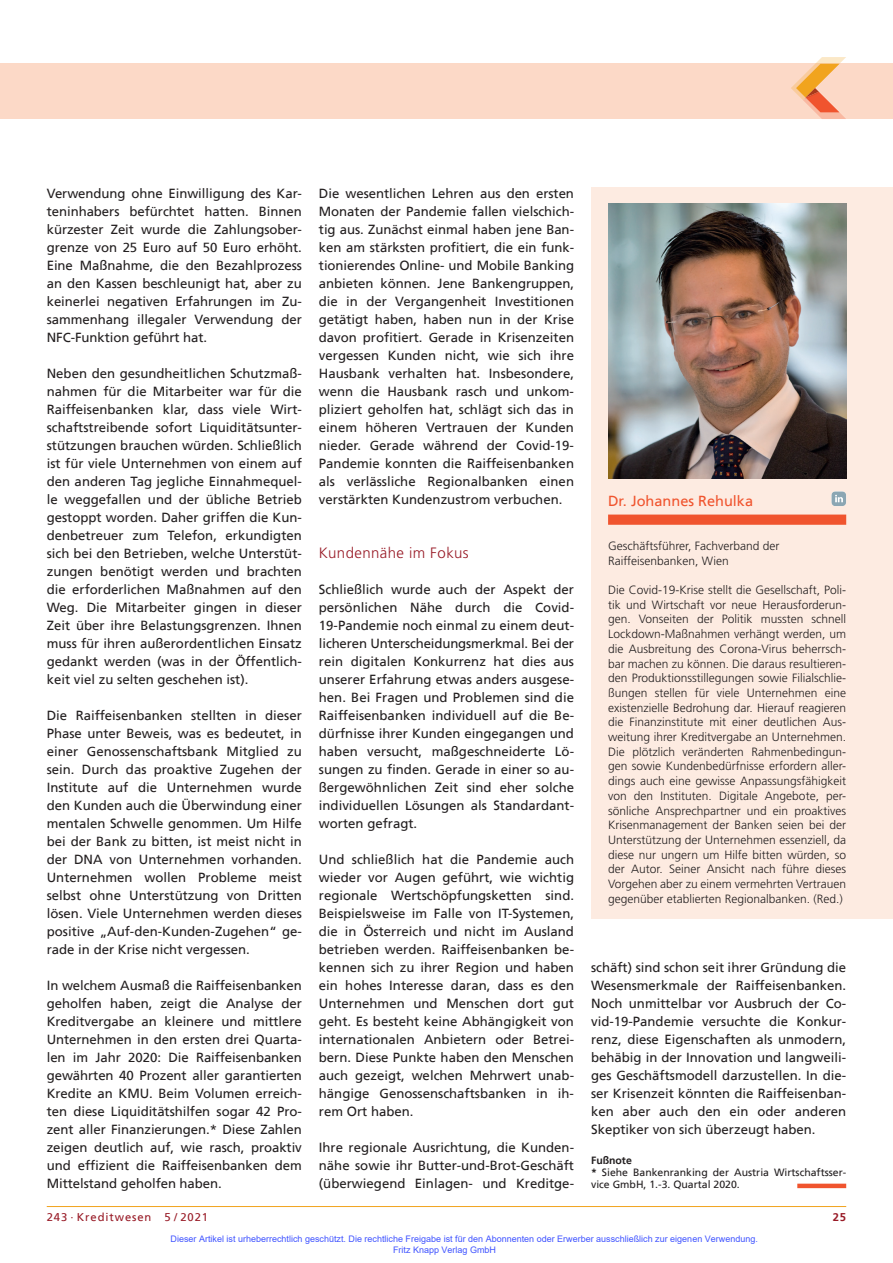
<style>
.page{position:relative;width:893px;height:1263px;background:#fff}
.page>*{position:absolute;margin:0;border:0;box-sizing:border-box;transform-origin:0 0}
.t1{font:300 15px "Frutiger";letter-spacing:.025em;color:#981a26}
.t2{font:14.55px "Frutiger";color:#f0542e}
.t3{font:13.2px/18px "Frutiger";color:#231f20;text-align:justify}
.t4{font:300 12px/14.7px "Frutiger";color:#231f20}
.t5{font:11.25px "Frutiger";letter-spacing:.08em;color:#981a26}
.t6{font:700 11.25px "Frutiger";color:#981a26}
.t7{font:10.5px/12px "Frutiger";color:#231f20}
.t8{font:9px/10.8px "Arial";color:#4054ff}
.s1{font-weight:700}
</style>
<div class="page">
<hr style="left:47px;top:1206px;width:799px;height:1px;background:#f1a31e">
<div style="left:0;top:64px;width:893px;height:55px;background:#fcd9c7"></div>
<svg style="left:791px;top:57px;width:55px;height:62px"></svg>
<div style="left:797px;top:1183px;width:49px;height:5px;background:#f0542e"></div>
<div style="left:591px;top:187px;width:302px;height:731px;background:#fdebe1"></div>
<div style="left:608px;top:514px;width:238px;height:11px;background:#f0542e"></div>
<img style="left:608px;top:204px;width:238px;height:274px">
<svg style="left:831px;top:491px;width:15px;height:15px"></svg>
<p class="t3" style="left:47px;top:185px;width:257px">Verwendung ohne Einwilligung des Kar&shy;teninhabers befürchtet hatten. Binnen kürzester Zeit wurde die Zahlungsober&shy;grenze von 25 Euro auf 50 Euro erhöht.<br>Eine Maßnahme, die den Bezahlprozess an den Kassen beschleunigt hat, aber zu keinerlei negativen Erfahrungen im Zu&shy;sammenhang illegaler Verwendung der NFC-Funktion geführt hat.</p>
<p class="t3" style="left:47px;top:365px;width:257px">Neben den gesundheitlichen Schutzmaß&shy;nahmen für die Mitarbeiter war für die Raiffeisenbanken klar, dass viele Wirt&shy;schaftstreibende sofort Liquiditätsunter&shy;stützungen brauchen würden. Schließlich ist für viele Unternehmen von einem auf den anderen Tag jegliche Einnahmequel&shy;le weggefallen und der übliche Betrieb gestoppt worden. Daher griffen die Kun&shy;denbetreuer zum Telefon, erkundigten sich bei den Betrieben, welche Unterstüt&shy;zungen benötigt werden und brachten die erforderlichen Maßnahmen auf den Weg. Die Mitarbeiter gingen in dieser Zeit über ihre Belastungsgrenzen. Ihnen muss für ihren außerordentlichen Einsatz gedankt werden (was in der Öffentlich&shy;keit viel zu selten geschehen ist).</p>
<p class="t3" style="left:47px;top:707px;width:257px">Die Raiffeisenbanken stellten in dieser Phase unter Beweis, was es bedeutet, in einer Genossenschaftsbank Mitglied zu sein. Durch das proaktive Zugehen der Institute auf die Unternehmen wurde den Kunden auch die Überwindung einer mentalen Schwelle genommen. Um Hilfe bei der Bank zu bitten, ist meist nicht in der DNA von Unternehmen vorhanden.<br>Unternehmen wollen Probleme meist selbst ohne Unterstützung von Dritten lösen. Viele Unternehmen werden dieses positive „Auf-den-Kunden-Zugehen“ ge&shy;rade in der Krise nicht vergessen.</p>
<p class="t3" style="left:47px;top:977px;width:257px">In welchem Ausmaß die Raiffeisenbanken geholfen haben, zeigt die Analyse der Kreditvergabe an kleinere und mittlere Unternehmen in den ersten drei Quarta&shy;len im Jahr 2020: Die Raiffeisenbanken gewährten 40 Prozent aller garantierten Kredite an KMU. Beim Volumen erreich&shy;ten diese Liquiditätshilfen sogar 42 Pro&shy;zent aller Finanzierungen.* Diese Zahlen zeigen deutlich auf, wie rasch, proaktiv und effizient die Raiffeisenbanken dem Mittelstand geholfen haben.</p>
<p class="t3" style="left:319px;top:185px;width:257px">Die wesentlichen Lehren aus den ersten Monaten der Pandemie fallen vielschich&shy;tig aus. Zunächst einmal haben jene Ban&shy;ken am stärksten profitiert, die ein funk&shy;tionierendes Online- und Mobile Banking anbieten können. Jene Bankengruppen, die in der Vergangenheit Investitionen getätigt haben, haben nun in der Krise davon profitiert. Gerade in Krisenzeiten vergessen Kunden nicht, wie sich ihre Hausbank verhalten hat. Insbesondere, wenn die Hausbank rasch und unkom&shy;pliziert geholfen hat, schlägt sich das in einem höheren Vertrauen der Kunden nieder. Gerade während der Covid-19- Pandemie konnten die Raiffeisenbanken als verlässliche Regionalbanken einen verstärkten Kundenzustrom verbuchen.</p>
<p class="t1" style="left:319px;top:544px;width:151px">Kundennähe im Fokus</p>
<p class="t3" style="left:319px;top:581px;width:257px">Schließlich wurde auch der Aspekt der persönlichen Nähe durch die Covid-19-Pandemie noch einmal zu einem deut&shy;licheren Unterscheidungsmerkmal. Bei der rein digitalen Konkurrenz hat dies aus unserer Erfahrung etwas anders ausgese&shy;hen. Bei Fragen und Problemen sind die Raiffeisenbanken individuell auf die Be&shy;dürfnisse ihrer Kunden eingegangen und haben versucht, maßgeschneiderte Lö&shy;sungen zu finden. Gerade in einer so au&shy;ßergewöhnlichen Zeit sind eher solche individuellen Lösungen als Standardant&shy;worten gefragt.</p>
<p class="t3" style="left:319px;top:851px;width:257px">Und schließlich hat die Pandemie auch wieder vor Augen geführt, wie wichtig regionale Wertschöpfungsketten sind.<br>Beispielsweise im Falle von IT-Systemen, die in Österreich und nicht im Ausland betrieben werden. Raiffeisenbanken be&shy;kennen sich zu ihrer Region und haben ein hohes Interesse daran, dass es den Unternehmen und Menschen dort gut geht. Es besteht keine Abhängigkeit von internationalen Anbietern oder Betrei&shy;bern. Diese Punkte haben den Menschen auch gezeigt, welchen Mehrwert unab&shy;hängige Genossenschaftsbanken in ih&shy;rem Ort haben.</p>
<p class="t3" style="left:319px;top:1139px;width:257px">Ihre regionale Ausrichtung, die Kunden&shy;nähe sowie ihr Butter-und-Brot-Geschäft (überwiegend Einlagen- und Kreditge-</p>
<p class="t2" style="left:608px;top:494px;width:147px">Dr. Johannes Rehulka</p>
<p class="t4" style="left:608px;top:539px;width:173px">Geschäftsführer, Fachverband der<br>Raiffeisenbanken, Wien</p>
<p class="t4" style="left:608px;top:583px;width:240px;text-align:justify">Die Covid-19-Krise stellt die Gesellschaft, Poli&shy;tik und Wirtschaft vor neue Herausforderun&shy;gen. Vonseiten der Politik mussten schnell Lockdown-Maßnahmen verhängt werden, um die Ausbreitung des Corona-Virus beherrsch&shy;bar machen zu können. Die daraus resultieren&shy;den Produktionsstillegungen sowie Filialschlie&shy;ßungen stellen für viele Unternehmen eine existenzielle Bedrohung dar. Hierauf reagieren die Finanzinstitute mit einer deutlichen Aus&shy;weitung ihrer Kreditvergabe an Unternehmen.<br>Die plötzlich veränderten Rahmenbedingun&shy;gen sowie Kundenbedürfnisse erfordern aller&shy;dings auch eine gewisse Anpassungsfähigkeit von den Instituten. Digitale Angebote, per&shy;sönliche Ansprechpartner und ein proaktives Krisenmanagement der Banken seien bei der Unterstützung der Unternehmen essenziell, da diese nur ungern um Hilfe bitten würden, so der Autor. Seiner Ansicht nach führe dieses Vorgehen aber zu einem vermehrten Vertrauen gegenüber etablierten Regionalbanken. (Red.)</p>
<p class="t3" style="left:591px;top:959px;width:257px">schäft) sind schon seit ihrer Gründung die Wesensmerkmale der Raiffeisenbanken.<br>Noch unmittelbar vor Ausbruch der Co&shy;vid-19-Pandemie versuchte die Konkur&shy;renz, diese Eigenschaften als unmodern, behäbig in der Innovation und langweili&shy;ges Geschäftsmodell darzustellen. In die&shy;ser Krisenzeit könnten die Raiffeisenban&shy;ken aber auch den ein oder anderen Skeptiker von sich überzeugt haben.</p>
<p class="t7" style="left:591px;top:1155px;width:257px"><span class="s1">Fußnote<br>*</span> Siehe Bankenranking der Austria Wirtschaftsser&shy;vice GmbH, 1.-3. Quartal 2020.</p>
<p class="t5" style="left:47px;top:1211px;width:163px">243 · Kreditwesen 5 / 2021</p>
<p class="t6" style="left:833px;top:1211px;width:15px">25</p>
<p class="t8" style="left:393px;top:1233px;width:366px;text-indent:-223px">Dieser Artikel ist urheberrechtlich geschützt. Die rechtliche Freigabe ist für den Abonnenten oder Erwerber ausschließlich zur eigenen Verwendung.<br>Fritz Knapp Verlag GmbH</p>
</div>
